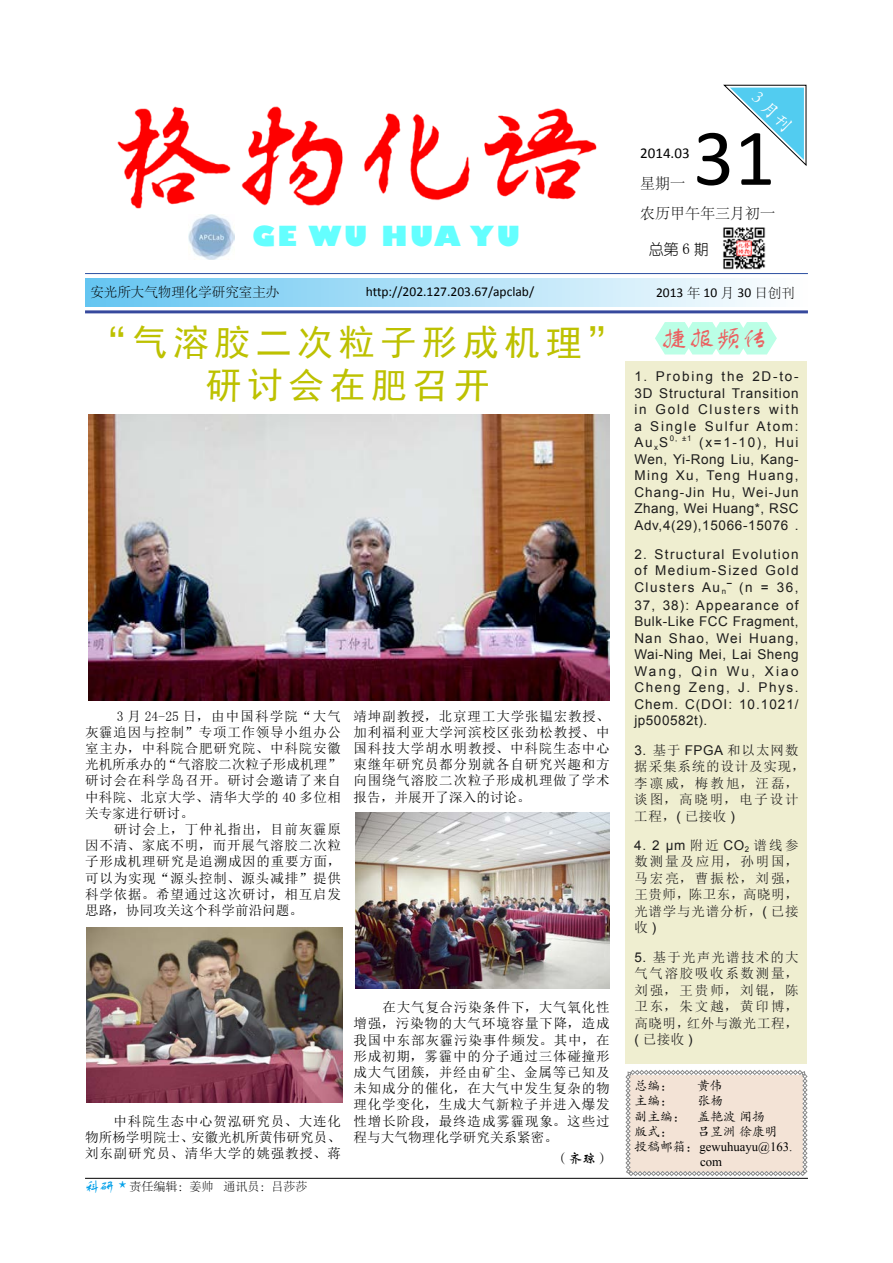
<style>
.page{position:relative;width:893px;height:1263px;background:#fff}
.page>*{position:absolute;margin:0;border:0;box-sizing:border-box;transform-origin:0 0}
.t1{font:81px "Calibri";color:#000}
.t2{font:36px/43.2px "Sim Hei";color:#bdc100}
.t3{font:800 27px "Gill Sans";letter-spacing:.09em;color:#64ffff}
.t4{font:300 15px/30px "Adobe Song Std";color:#000}
.t5{font:15px "Calibri";color:#000}
.t6{font:15px "You Yuan";color:#000}
.t7{font:13.5px/16.2px "Sim Sun";letter-spacing:.06em;color:#000;text-align:justify}
.t8{font:13.5px/16.5px "Arial";letter-spacing:.1em;color:#000;text-align:justify}
.t9{font:13.5px "Calibri";color:#000}
.t10{font:300 13.5px "Adobe Song Std";color:#000}
.t11{font:13.5px "FZWBJW GB1 0";color:#000}
.t12{font:12.75px/15.3px "FZKTJW GB1 0";color:#000}
.t13{font:12.75px/15.3px "Times New Roman";color:#000;text-align:center}
.t14{font:300 12px "Adobe Song Std";color:#000}
.t15{font:7.8px "Arial";color:#000}
.s1{font-family:"Adobe Song Std";font-weight:300}
.s2{font-family:"Arial"}
.s3{font-family:"Sim Sun"}
.s4{font-family:"FZKTJW GB1 0"}
.s5{font-family:"FZSTK GBK1 0";font-weight:400;font-size:15px;color:#00a0e9}
.s6{font-family:"FZKTK GBK1 0";font-weight:400;font-size:15px;color:#00a0e9}
</style>
<div class="page">
<hr style="left:85px;top:310px;width:723px;height:3px;background:#36499d">
<hr style="left:85px;top:273px;width:326px;height:1px;background:#2f52a3">
<hr style="left:411px;top:273px;width:397px;height:1px;background:#2f52a3">
<img style="left:88px;top:414px;width:522px;height:286px">
<img style="left:86px;top:927px;width:256px;height:175px">
<img style="left:356px;top:812px;width:254px;height:176px">
<div style="left:85px;top:278px;width:723px;height:28px;background:linear-gradient(to right,#64c5f1,#fefefe)"></div>
<hr style="left:85px;top:1178px;width:723px;height:1px;background:#000">
<img style="left:188px;top:214px;width:46px;height:45px">
<svg style="left:626px;top:1070px;width:181px;height:106px;background:#ecded2"></svg>
<div style="left:626px;top:361px;width:181px;height:702px;background:#eeecca"></div>
<svg style="left:655px;top:322px;width:122px;height:32px;background:#c2ffe8"></svg>
<img style="left:117px;top:106px;width:479px;height:103px">
<img style="left:723px;top:227px;width:42px;height:42px">
<svg style="left:724px;top:85px;width:82px;height:81px"></svg>
<h3 class="t3" style="left:252px;top:219px;width:270px">GE WU HUA YU</h3>
<h1 class="t1" style="left:693px;top:107px;width:84px">31</h1>
<p class="t5" style="left:640px;top:143px;width:51px">2014.03</p>
<p class="t4" style="left:640px;top:169px;width:136px">星期一<br>农历甲午年三月初一</p>
<p class="t6" style="left:649px;top:241px;width:61px">总第6期</p>
<p class="t10" style="left:90px;top:285px;width:191px">安光所大气物理化学研究室主办</p>
<p class="t9" style="left:366px;top:283px;width:170px">http://202.127.203.67/apclab/</p>
<p class="t9" style="left:656px;top:284px;width:141px">2013 <span class="s1">年</span> 10 <span class="s1">月</span> 30 <span class="s1">日创刊</span></p>
<h2 class="t2" style="left:205px;top:320px;width:565px;text-indent:-115px">“气溶胶二次粒子形成机理” <sup>捷报频传</sup>研讨会在肥召开</h2>
<p class="t8" style="left:634px;top:368px;width:166px">1. Probing the 2D-to-3D Structural Transition in Gold Clusters with a Single Sulfur Atom:<br>Au<sub>x</sub>S</p>
<p class="t15" style="left:670px;top:433px;width:23px">0, ±1</p>
<p class="t8" style="left:634px;top:434px;width:166px;text-indent:65px">(x=1-10), Hui Wen, Yi-Rong Liu, Kang-Ming Xu, Teng Huang, Chang-Jin Hu, Wei-Jun Zhang, Wei Huang*, RSC Adv,4(29),15066-15076 .</p>
<p class="t8" style="left:634px;top:546px;width:166px">2. Structural Evolution of Medium-Sized Gold Clusters Au<sub>n</sub>‾ (n = 36,</p>
<p class="t8" style="left:634px;top:597px;width:166px">37, 38): Appearance of Bulk-Like FCC Fragment, Nan Shao, Wei Huang, Wai-Ning Mei, Lai Sheng Wang, Qin Wu, Xiao Cheng Zeng, J. Phys.<br>Chem. C(DOI: 10.1021/ jp500582t).</p>
<p class="t7" style="left:634px;top:742px;width:173px;text-align:left"><span class="s2">3.</span> 基于 <span class="s2">FPGA</span> 和以太网数据采集系统的设计及实现，李凛威，梅教旭，汪磊，谈图，高晓明，电子设计工程，<span class="s2">(</span> 已接收 <span class="s2">)</span></p>
<p class="t8" style="left:634px;top:837px;width:166px">4. 2 μm <span class="s3">附近</span> CO<sub>2</sub> <span class="s3">谱线参</span></p>
<p class="t7" style="left:634px;top:853px;width:166px">数测量及应用，孙明国，马宏亮，曹振松，刘强，王贵师，陈卫东，高晓明，光谱学与光谱分析，<span class="s2">(</span> 已接收 <span class="s2">)</span></p>
<p class="t7" style="left:634px;top:949px;width:166px"><span class="s2">5.</span> 基于光声光谱技术的大气气溶胶吸收系数测量，刘强，王贵师，刘锟，陈卫东，朱文越，黄印博，高晓明，红外与激光工程，<span class="s2">(</span> 已接收 <span class="s2">)</span></p>
<p class="t7" style="left:85px;top:708px;width:257px;text-indent:32px">3 月 24-25 日，由中国科学院“大气灰霾追因与控制”专项工作领导小组办公室主办，中科院合肥研究院、中科院安徽光机所承办的“气溶胶二次粒子形成机理”研讨会在科学岛召开。研讨会邀请了来自中科院、北京大学、清华大学的 40 多位相关专家进行研讨。</p>
<p class="t7" style="left:85px;top:821px;width:257px;text-indent:29px">研讨会上，丁仲礼指出，目前灰霾原因不清、家底不明，而开展气溶胶二次粒子形成机理研究是追溯成因的重要方面，可以为实现“源头控制、源头减排”提供科学依据。希望通过这次研讨，相互启发思路，协同攻关这个科学前沿问题。</p>
<p class="t7" style="left:354px;top:708px;width:257px">靖坤副教授，北京理工大学张韫宏教授、加利福利亚大学河滨校区张劲松教授、中国科技大学胡水明教授、中科院生态中心束继年研究员都分别就各自研究兴趣和方向围绕气溶胶二次粒子形成机理做了学术报告，并展开了深入的讨论。</p>
<p class="t7" style="left:354px;top:999px;width:257px;text-indent:29px">在大气复合污染条件下，大气氧化性增强，污染物的大气环境容量下降，造成我国中东部灰霾污染事件频发。其中，在形成初期，雾霾中的分子通过三体碰撞形成大气团簇，并经由矿尘、金属等已知及未知成分的催化，在大气中发生复杂的物理化学变化，生成大气新粒子并进入爆发性增长阶段，最终造成雾霾现象。这些过程与大气物理化学研究关系紧密。</p>
<p class="t11" style="left:555px;top:1150px;width:56px">（齐琼）</p>
<p class="t12" style="left:635px;top:1078px;width:40px">总编：</p>
<p class="t12" style="left:697px;top:1078px;width:27px">黄伟</p>
<p class="t12" style="left:635px;top:1093px;width:40px">主编：</p>
<p class="t12" style="left:635px;top:1093px;width:132px;text-indent:63px">张杨<br>副主编： 盖艳波 闻扬版式：</p>
<p class="t7" style="left:85px;top:1113px;width:257px;text-indent:28px">中科院生态中心贺泓研究员、大连化物所杨学明院士、安徽光机所黄伟研究员、刘东副研究员、清华大学的姚强教授、蒋</p>
<p class="t12" style="left:698px;top:1124px;width:82px">吕昱洲 徐康明</p>
<p class="t13" style="left:635px;top:1139px;width:159px"><span class="s4">投稿邮箱：</span>gewuhuayu@163. com</p>
<p class="t14" style="left:85px;top:1180px;width:224px"><span class="s5">科研</span> <span class="s6">*</span> 责任编辑：姜帅 通讯员：吕莎莎</p>
</div>
